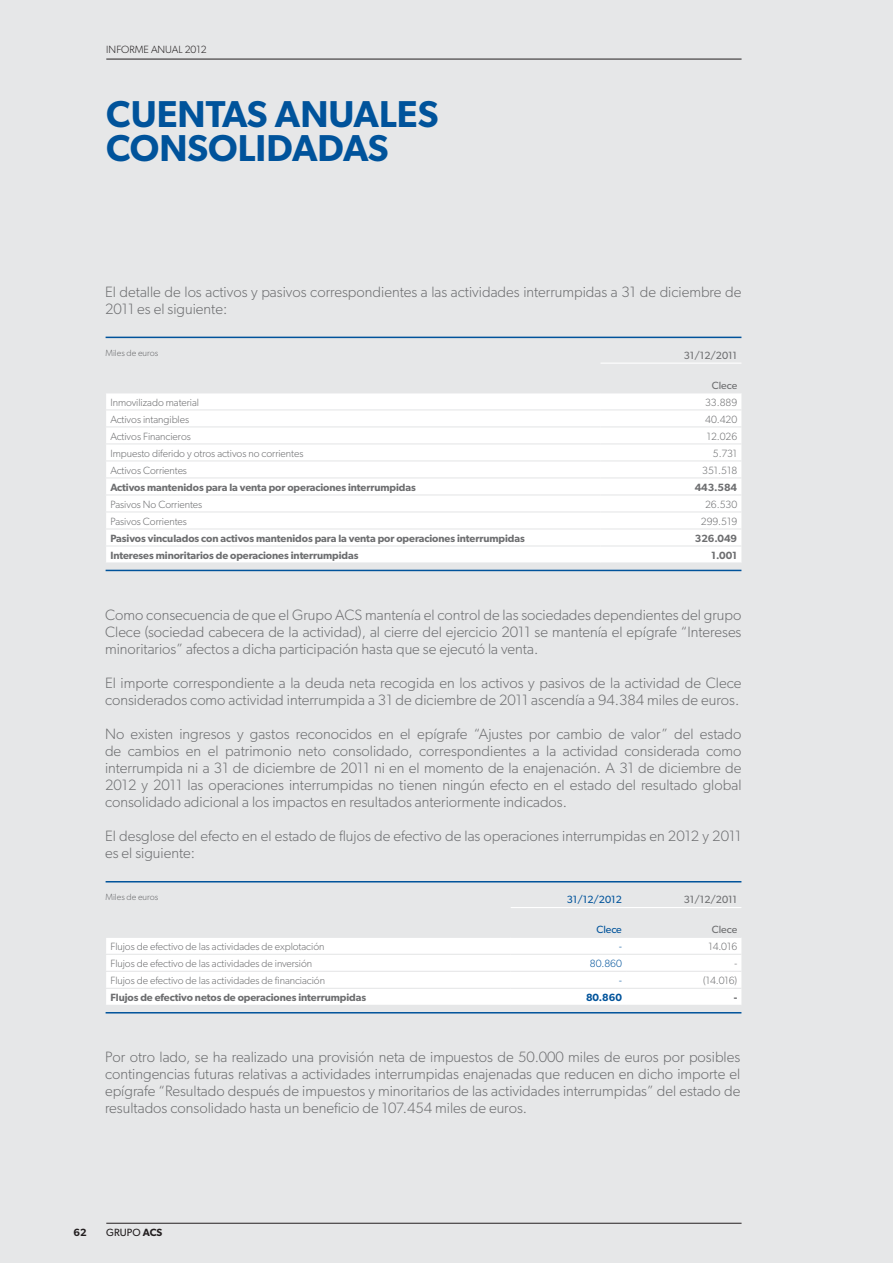
<style>
.page{position:relative;width:893px;height:1263px;background:#e6e7e8}
.page>*{position:absolute;margin:0;border:0;box-sizing:border-box;transform-origin:0 0}
.t1{font:600 37.5px/34px "Gibson";color:#00539b}
.t2{font:300 15px/17px "Gibson";color:#6d6e70}
.t3{font:300 10.5px "Gibson";letter-spacing:-.005em;color:#6d6e70}
.t4{font:600 10.5px "Gibson";letter-spacing:-.005em;color:#6d6e70}
.t5{font:10.5px "Gibson";letter-spacing:-.005em;color:#6d6e70}
.t6{font:300 10.5px "Gibson";color:#231f20}
.t7{font:10.5px "Gibson";letter-spacing:-.005em;color:#00539b}
.t8{font:10.5px "Gibson";color:#231f20}
.t9{font:300 10.5px "Gibson";color:#00539b}
.t10{font:600 10.5px "Gibson";color:#00539b}
.t11{font:600 10.5px "Gibson";color:#231f20}
.t12{font:300 9px "Gibson";letter-spacing:-.005em;color:#6d6e70}
.s1{font-weight:600}
</style>
<div class="page">
<hr style="left:106px;top:1223px;width:636px;height:1px;background:#231f20">
<hr style="left:106px;top:59px;width:636px;height:1px;background:#231f20">
<div style="left:106px;top:393px;width:635px;height:169px;background:#fff"></div>
<hr style="left:105px;top:409px;width:495px;height:1px;background:#e6e7e8">
<hr style="left:105px;top:426px;width:495px;height:1px;background:#e6e7e8">
<hr style="left:105px;top:443px;width:495px;height:1px;background:#e6e7e8">
<hr style="left:105px;top:460px;width:495px;height:1px;background:#e6e7e8">
<hr style="left:105px;top:477px;width:495px;height:1px;background:#e6e7e8">
<hr style="left:105px;top:494px;width:495px;height:1px;background:#e6e7e8">
<hr style="left:105px;top:511px;width:495px;height:1px;background:#e6e7e8">
<hr style="left:105px;top:528px;width:495px;height:1px;background:#e6e7e8">
<hr style="left:105px;top:545px;width:495px;height:1px;background:#e6e7e8">
<hr style="left:600px;top:409px;width:141px;height:1px;background:#e6e7e8">
<hr style="left:600px;top:426px;width:141px;height:1px;background:#e6e7e8">
<hr style="left:600px;top:443px;width:141px;height:1px;background:#e6e7e8">
<hr style="left:600px;top:460px;width:141px;height:1px;background:#e6e7e8">
<hr style="left:600px;top:477px;width:141px;height:1px;background:#e6e7e8">
<hr style="left:600px;top:494px;width:141px;height:1px;background:#e6e7e8">
<hr style="left:600px;top:511px;width:141px;height:1px;background:#e6e7e8">
<hr style="left:600px;top:528px;width:141px;height:1px;background:#e6e7e8">
<hr style="left:600px;top:545px;width:141px;height:1px;background:#e6e7e8">
<hr style="left:600px;top:363px;width:141px;height:1px;background:#fff">
<hr style="left:106px;top:337px;width:635px;height:1px;background:#00539b">
<hr style="left:106px;top:570px;width:635px;height:1px;background:#00539b">
<div style="left:106px;top:938px;width:635px;height:67px;background:#fff"></div>
<hr style="left:511px;top:954px;width:115px;height:1px;background:#e6e7e8">
<hr style="left:511px;top:971px;width:115px;height:1px;background:#e6e7e8">
<hr style="left:511px;top:988px;width:115px;height:1px;background:#e6e7e8">
<hr style="left:626px;top:954px;width:115px;height:1px;background:#e6e7e8">
<hr style="left:626px;top:971px;width:115px;height:1px;background:#e6e7e8">
<hr style="left:626px;top:988px;width:115px;height:1px;background:#e6e7e8">
<hr style="left:511px;top:907px;width:230px;height:1px;background:#fff">
<hr style="left:106px;top:881px;width:635px;height:1px;background:#00539b">
<hr style="left:106px;top:1012px;width:635px;height:1px;background:#00539b">
<p class="t6" style="left:106px;top:46px;width:102px">INFORME ANUAL 2012</p>
<h1 class="t1" style="left:106px;top:101px;width:334px">CUENTAS ANUALES<br>CONSOLIDADAS</h1>
<p class="t2" style="left:105px;top:285px;width:638px">El detalle de los activos y pasivos correspondientes a las actividades interrumpidas a 31 de diciembre de<br>2011 es el siguiente:</p>
<p class="t12" style="left:106px;top:350px;width:54px">Miles de euros</p>
<p class="t5" style="left:684px;top:352px;width:55px">31/12/2011</p>
<p class="t5" style="left:712px;top:381px;width:27px">Clece</p>
<p class="t3" style="left:110px;top:398px;width:90px">Inmovilizado material</p>
<p class="t3" style="left:705px;top:398px;width:34px">33.889</p>
<p class="t3" style="left:110px;top:415px;width:80px">Activos intangibles</p>
<p class="t3" style="left:705px;top:415px;width:33px">40.420</p>
<p class="t3" style="left:110px;top:432px;width:82px">Activos Financieros</p>
<p class="t3" style="left:707px;top:432px;width:32px">12.026</p>
<p class="t3" style="left:110px;top:449px;width:195px">Impuesto diferido y otros activos no corrientes</p>
<p class="t3" style="left:713px;top:449px;width:26px">5.731</p>
<p class="t3" style="left:110px;top:466px;width:78px">Activos Corrientes</p>
<p class="t3" style="left:702px;top:466px;width:36px">351.518</p>
<p class="t4" style="left:110px;top:483px;width:307px">Activos mantenidos para la venta por operaciones interrumpidas</p>
<p class="t4" style="left:695px;top:483px;width:44px">443.584</p>
<p class="t3" style="left:110px;top:500px;width:93px">Pasivos No Corrientes</p>
<p class="t3" style="left:705px;top:500px;width:34px">26.530</p>
<p class="t3" style="left:110px;top:517px;width:78px">Pasivos Corrientes</p>
<p class="t3" style="left:701px;top:517px;width:38px">299.519</p>
<p class="t4" style="left:110px;top:534px;width:416px">Pasivos vinculados con activos mantenidos para la venta por operaciones interrumpidas</p>
<p class="t4" style="left:695px;top:534px;width:44px">326.049</p>
<p class="t4" style="left:110px;top:551px;width:250px">Intereses minoritarios de operaciones interrumpidas</p>
<p class="t4" style="left:711px;top:551px;width:27px">1.001</p>
<p class="t2" style="left:105px;top:608px;width:638px;text-align:justify">Como consecuencia de que el Grupo ACS mantenía el control de las sociedades dependientes del grupo Clece (sociedad cabecera de la actividad), al cierre del ejercicio 2011 se mantenía el epígrafe “Intereses minoritarios” afectos a dicha participación hasta que se ejecutó la venta.</p>
<p class="t2" style="left:105px;top:676px;width:638px">El importe correspondiente a la deuda neta recogida en los activos y pasivos de la actividad de Clece considerados como actividad interrumpida a 31 de diciembre de 2011 ascendía a 94.384 miles de euros.</p>
<p class="t2" style="left:105px;top:727px;width:638px;text-align:justify">No existen ingresos y gastos reconocidos en el epígrafe “Ajustes por cambio de valor” del estado de cambios en el patrimonio neto consolidado, correspondientes a la actividad considerada como interrumpida ni a 31 de diciembre de 2011 ni en el momento de la enajenación. A 31 de diciembre de 2012 y 2011 las operaciones interrumpidas no tienen ningún efecto en el estado del resultado global consolidado adicional a los impactos en resultados anteriormente indicados.</p>
<p class="t2" style="left:105px;top:829px;width:638px">El desglose del efecto en el estado de flujos de efectivo de las operaciones interrumpidas en 2012 y 2011 es el siguiente:</p>
<p class="t12" style="left:106px;top:894px;width:54px">Miles de euros</p>
<p class="t7" style="left:567px;top:896px;width:57px">31/12/2012</p>
<p class="t5" style="left:684px;top:896px;width:55px">31/12/2011</p>
<p class="t7" style="left:596px;top:926px;width:27px">Clece</p>
<p class="t5" style="left:712px;top:926px;width:27px">Clece</p>
<p class="t3" style="left:110px;top:942px;width:216px">Flujos de efectivo de las actividades de explotación</p>
<p class="t9" style="left:619px;top:942px;width:4px">-</p>
<p class="t3" style="left:708px;top:942px;width:30px">14.016</p>
<p class="t3" style="left:110px;top:959px;width:203px">Flujos de efectivo de las actividades de inversión</p>
<p class="t9" style="left:590px;top:959px;width:33px">80.860</p>
<p class="t3" style="left:734px;top:959px;width:4px">-</p>
<p class="t3" style="left:110px;top:976px;width:216px">Flujos de efectivo de las actividades de financiación</p>
<p class="t9" style="left:619px;top:976px;width:4px">-</p>
<p class="t3" style="left:703px;top:976px;width:36px">(14.016)</p>
<p class="t4" style="left:110px;top:994px;width:257px">Flujos de efectivo netos de operaciones interrumpidas</p>
<p class="t10" style="left:586px;top:994px;width:37px">80.860</p>
<p class="t4" style="left:734px;top:994px;width:5px">-</p>
<p class="t2" style="left:105px;top:1050px;width:637px;text-align:justify">Por otro lado, se ha realizado una provisión neta de impuestos de 50.000 miles de euros por posibles contingencias futuras relativas a actividades interrumpidas enajenadas que reducen en dicho importe el epígrafe “Resultado después de impuestos y minoritarios de las actividades interrumpidas” del estado de resultados consolidado hasta un beneficio de 107.454 miles de euros.</p>
<p class="t11" style="left:73px;top:1229px;width:15px">62</p>
<p class="t8" style="left:106px;top:1229px;width:57px">GRUPO <span class="s1">ACS</span></p>
</div>
